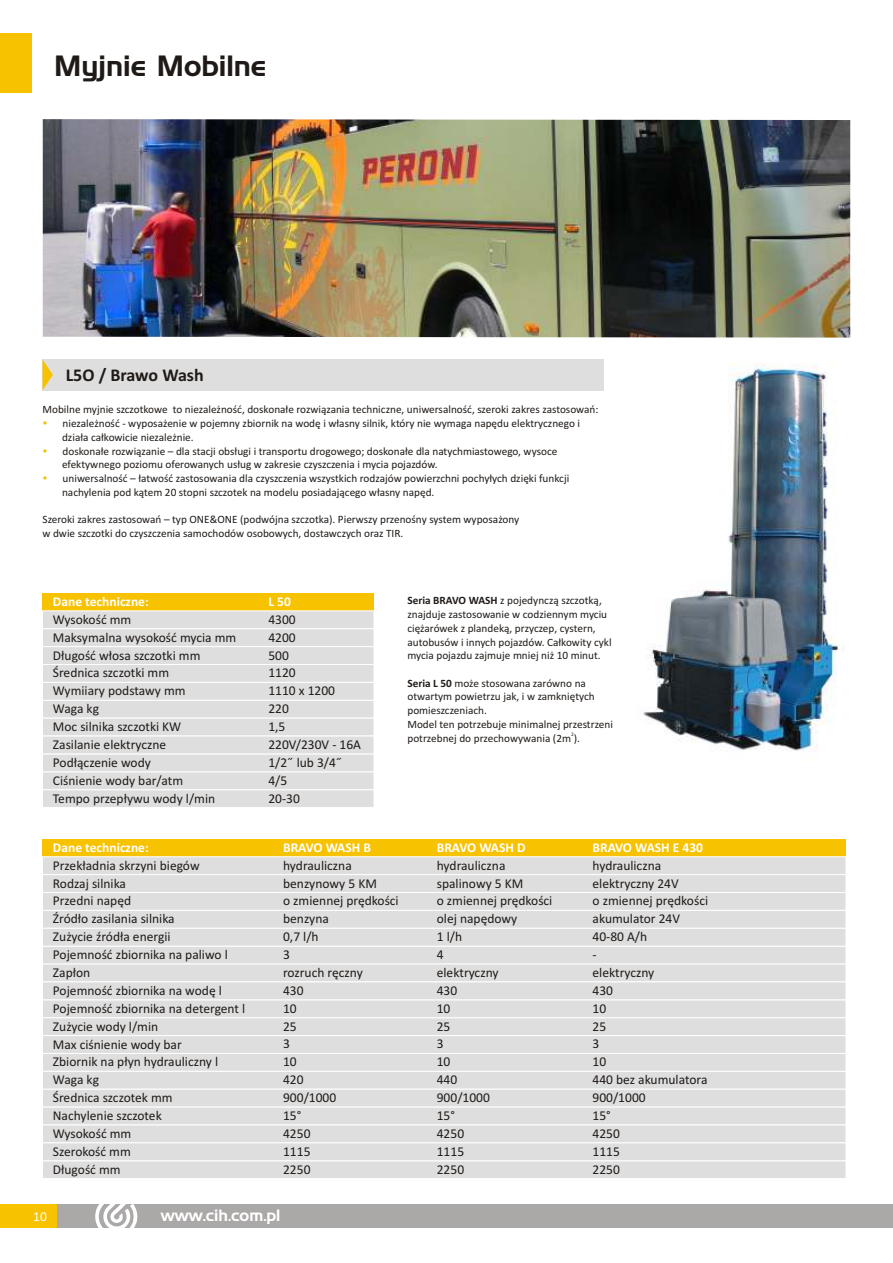
<style>
.page{position:relative;width:893px;height:1263px;background:#fff}
.page>*{position:absolute;margin:0;border:0;box-sizing:border-box;transform-origin:0 0}
.t1{font:28.5px "Handel PL";color:#1f1a17}
.t2{font:700 18px "Calibri";color:#1f1a17}
.t3{font:15.9px "Handel PL";color:#fff}
.t4{font:13.5px/17.9px "Calibri";color:#1f1a17}
.t5{font:700 13.5px "Calibri";color:#fff}
.t6{font:13.5px "Calibri";color:#fff}
.t7{font:11.25px/13.8px "Calibri";color:#1f1a17}
.t8{font:11.25px "Wingdings";color:#f7c200}
.t9{font:5.25px "Calibri";color:#1f1a17}
.s1{font-weight:700}
</style>
<div class="page">
<div style="left:57px;top:1204px;width:836px;height:24px;background:#aba8a8"></div>
<div style="left:0;top:1204px;width:57px;height:24px;background:#f7c200"></div>
<div style="left:43px;top:359px;width:561px;height:31px;background:#dedede"></div>
<div style="left:0;top:33px;width:31px;height:60px;background:#f7c200"></div>
<svg style="left:43px;top:360px;width:10px;height:30px"></svg>
<img style="left:643px;top:363px;width:200px;height:397px">
<div style="left:43px;top:839px;width:803px;height:18px;background:#f7c200"></div>
<svg style="left:42px;top:856px;width:804px;height:372px"></svg>
<div style="left:43px;top:593px;width:331px;height:18px;background:#f7c200"></div>
<svg style="left:42px;top:610px;width:332px;height:197px;background:#e0e0e0"></svg>
<img style="left:43px;top:119px;width:807px;height:219px">
<h1 class="t1" style="left:54px;top:50px;width:213px">Myjnie Mobilne</h1>
<h2 class="t2" style="left:66px;top:367px;width:140px">L5O / Brawo Wash</h2>
<p class="t7" style="left:62px;top:404px;width:538px;text-indent:-20px">Mobilne myjnie szczotkowe to niezależność, doskonałe rozwiązania techniczne, uniwersalność, szeroki zakres zastosowań: niezależność - wyposażenie w pojemny zbiornik na wodę i własny silnik, który nie wymaga napędu elektrycznego i działa całkowicie niezależnie.<br>doskonałe rozwiązanie – dla stacji obsługi i transportu drogowego; doskonałe dla natychmiastowego, wysoce efektywnego poziomu oferowanych usług w zakresie czyszczenia i mycia pojazdów.<br>uniwersalność – łatwość zastosowania dla czyszczenia wszystkich rodzajów powierzchni pochyłych dzięki funkcji nachylenia pod kątem 20 stopni szczotek na modelu posiadającego własny napęd.</p>
<p class="t7" style="left:42px;top:514px;width:478px">Szeroki zakres zastosowań – typ ONE&amp;ONE (podwójna szczotka). Pierwszy przenośny system wyposażony w dwie szczotki do czyszczenia samochodów osobowych, dostawczych oraz TIR.</p>
<p class="t8" style="left:42px;top:418px;width:35px">•</p>
<p class="t8" style="left:42px;top:446px;width:35px">•</p>
<p class="t8" style="left:42px;top:473px;width:35px">•</p>
<p class="t5" style="left:268px;top:596px;width:24px">L 50</p>
<p class="t7" style="left:407px;top:595px;width:206px"><span class="s1">Seria BRAVO WASH</span> z pojedynczą szczotką, znajduje zastosowanie w codziennym myciu ciężarówek z plandeką, przyczep, cystern, autobusów i innych pojazdów. Całkowity cykl mycia pojazdu zajmuje mniej niż 10 minut.</p>
<p class="t7" style="left:407px;top:677px;width:207px"><span class="s1">Seria L 50</span> może stosowana zarówno na otwartym powietrzu jak, i w zamkniętych pomieszczeniach.<br>Model ten potrzebuje minimalnej przestrzeni</p>
<p class="t9" style="left:571px;top:732px;width:4px">2</p>
<p class="t7" style="left:407px;top:732px;width:174px">potrzebnej do przechowywania (2m ).</p>
<p class="t5" style="left:53px;top:596px;width:97px">Dane techniczne:</p>
<p class="t4" style="left:53px;top:611px;width:185px">Wysokość mm<br>Maksymalna wysokość mycia mm<br>Długość włosa szczotki mm<br>Średnica szczotki mm<br>Wymiiary podstawy mm<br>Waga kg<br>Moc silnika szczotki KW<br>Zasilanie elektryczne<br>Podłączenie wody<br>Ciśnienie wody bar/atm<br>Tempo przepływu wody l/min</p>
<p class="t4" style="left:268px;top:611px;width:94px">4300<br>4200<br>500<br>1120<br>1110 x 1200<br>220<br>1,5<br>220V/230V - 16A<br>1/2˝ lub 3/4˝<br>4/5<br>20-30</p>
<p class="t5" style="left:53px;top:842px;width:97px">Dane techniczne:</p>
<p class="t4" style="left:53px;top:857px;width:194px">Przekładnia skrzyni biegów<br>Rodzaj silnika<br>Przedni napęd<br>Źródło zasilania silnika<br>Zużycie źródła energii<br>Pojemność zbiornika na paliwo l<br>Zapłon<br>Pojemność zbiornika na wodę l<br>Pojemność zbiornika na detergent l<br>Zużycie wody l/min<br>Max ciśnienie wody bar<br>Zbiornik na płyn hydrauliczny l<br>Waga kg<br>Średnica szczotek mm<br>Nachylenie szczotek<br>Wysokość mm<br>Szerokość mm<br>Długość mm</p>
<p class="t4" style="left:283px;top:857px;width:117px">hydrauliczna benzynowy 5 KM<br>o zmiennej prędkości benzyna<br>0,7 l/h<br>3<br>rozruch ręczny<br>430<br>10<br>25<br>3<br>10<br>420<br>900/1000<br>15°<br>4250<br>1115<br>2250</p>
<p class="t5" style="left:283px;top:842px;width:89px">BRAVO WASH B</p>
<p class="t6" style="left:33px;top:1210px;width:15px">10</p>
<h3 class="t3" style="left:161px;top:1206px;width:121px">www.cih.com.pl</h3>
<p class="t5" style="left:437px;top:842px;width:90px">BRAVO WASH D</p>
<p class="t4" style="left:437px;top:857px;width:117px">hydrauliczna spalinowy 5 KM<br>o zmiennej prędkości olej napędowy<br>1 l/h<br>4<br>elektryczny<br>430<br>10<br>25<br>3<br>10<br>440<br>900/1000<br>15°<br>4250<br>1115<br>2250</p>
<p class="t5" style="left:593px;top:842px;width:112px">BRAVO WASH E 430</p>
<p class="t4" style="left:593px;top:857px;width:117px">hydrauliczna elektryczny 24V<br>o zmiennej prędkości akumulator 24V<br>40-80 A/h<br>-<br>elektryczny<br>430<br>10<br>25<br>3<br>10<br>440 bez akumulatora<br>900/1000<br>15°<br>4250<br>1115<br>2250</p>
</div>
